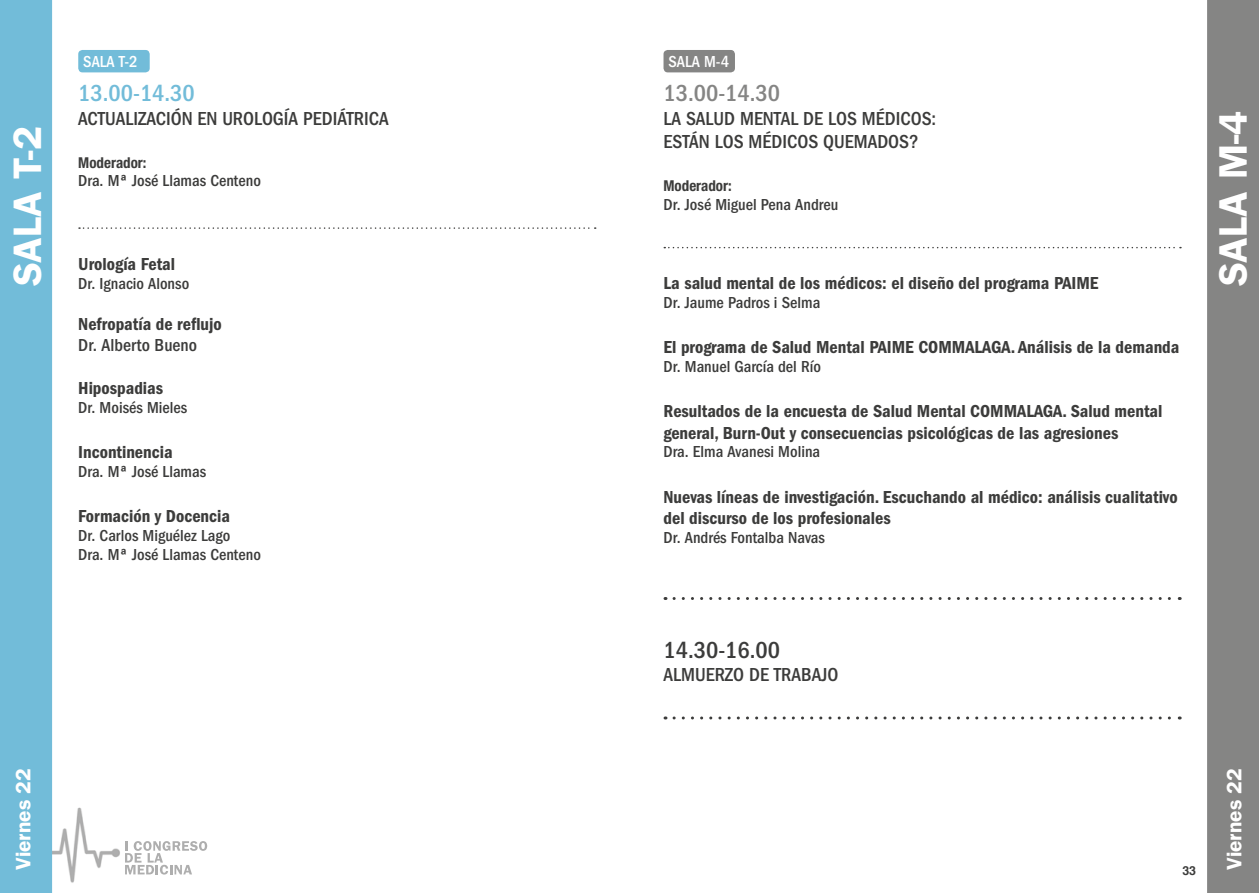
<style>
.page{position:relative;width:1259px;height:893px;background:#fff}
.page>*{position:absolute;margin:0;border:0;box-sizing:border-box;transform-origin:0 0}
.t1{font:600 39.9px "ITC Franklin Gothic Std";color:#fff}
.t2{font:500 condensed 24px "ITC Franklin Gothic Std";color:#72bcd9}
.t3{font:500 condensed 24px "ITC Franklin Gothic Std";color:#858584}
.t4{font:500 condensed 24px "ITC Franklin Gothic Std";color:#3c3c3b}
.t5{font:600 21px "ITC Franklin Gothic Std";color:#fff}
.t6{font:500 condensed 19.5px/23.4px "ITC Franklin Gothic Std";color:#3c3c3b}
.t7{font:18px/21.6px "ITC Franklin Gothic Std Dm Cd";color:#3c3c3b}
.t8{font:500 condensed 18px "ITC Franklin Gothic Std";color:#3c3c3b}
.t9{font:500 condensed 16.5px/18.9px "ITC Franklin Gothic Std";color:#3c3c3b}
.t10{font:500 condensed 16.5px "ITC Franklin Gothic Std";color:#fff}
.t11{font:700 condensed 15px "Helvetica Neue LT";color:#3c3c3b}
.t12{font:700 12.3px "Helvetica";color:#3c3c3b}
</style>
<div class="page">
<img style="left:52px;top:802px;width:68px;height:88px">
<svg style="left:125px;top:841px;width:82px;height:33px"></svg>
<div style="left:78px;top:50px;width:72px;height:22px;background:#72bcd9;border-radius:4px"></div>
<svg style="left:79px;top:227px;width:517px;height:2px"></svg>
<div style="left:663px;top:50px;width:72px;height:22px;background:#858584;border-radius:4px"></div>
<svg style="left:664px;top:247px;width:517px;height:1px"></svg>
<svg style="left:674px;top:597px;width:506px;height:3px"></svg>
<svg style="left:674px;top:716px;width:506px;height:3px"></svg>
<div style="left:1207px;top:0;width:52px;height:893px;background:#858584"></div>
<div style="left:0;top:0;width:52px;height:893px;background:#72bcd9"></div>
<h1 class="t1" style="left:4px;top:286px;width:162px;rotate:-90deg">SALA T-2</h1>
<p class="t10" style="left:83px;top:52px;width:56px">SALA T-2</p>
<h2 class="t2" style="left:78px;top:80px;width:118px">13.00-14.30</h2>
<p class="t6" style="left:78px;top:107px;width:312px">ACTUALIZACIÓN EN UROLOGÍA PEDIÁTRICA</p>
<p class="t11" style="left:78px;top:153px;width:70px">Moderador:</p>
<p class="t9" style="left:78px;top:172px;width:184px">Dra. Mª José Llamas Centeno</p>
<p class="t7" style="left:78px;top:253px;width:98px">Urología Fetal</p>
<p class="t9" style="left:78px;top:274px;width:112px">Dr. Ignacio Alonso</p>
<p class="t7" style="left:78px;top:313px;width:145px">Nefropatía de reflujo</p>
<p class="t8" style="left:78px;top:335px;width:120px">Dr. Alberto Bueno</p>
<p class="t7" style="left:78px;top:378px;width:86px">Hipospadias</p>
<p class="t9" style="left:78px;top:398px;width:110px">Dr. Moisés Mieles</p>
<p class="t7" style="left:78px;top:442px;width:96px">Incontinencia</p>
<p class="t9" style="left:78px;top:462px;width:129px">Dra. Mª José Llamas</p>
<p class="t7" style="left:78px;top:506px;width:153px">Formación y Docencia</p>
<p class="t9" style="left:78px;top:526px;width:184px">Dr. Carlos Miguélez Lago<br>Dra. Mª José Llamas Centeno</p>
<p class="t5" style="left:11px;top:870px;width:104px;rotate:-90deg">Viernes 22</p>
<p class="t10" style="left:668px;top:52px;width:62px">SALA M-4</p>
<h2 class="t3" style="left:663px;top:80px;width:118px">13.00-14.30</h2>
<p class="t6" style="left:663px;top:107px;width:274px">LA SALUD MENTAL DE LOS MÉDICOS:<br>ESTÁN LOS MÉDICOS QUEMADOS?</p>
<p class="t11" style="left:663px;top:176px;width:70px">Moderador:</p>
<p class="t9" style="left:663px;top:195px;width:176px">Dr. José Miguel Pena Andreu</p>
<p class="t7" style="left:663px;top:272px;width:436px">La salud mental de los médicos: el diseño del programa PAIME</p>
<p class="t9" style="left:663px;top:293px;width:158px">Dr. Jaume Padros i Selma</p>
<p class="t7" style="left:663px;top:336px;width:517px">El programa de Salud Mental PAIME COMMALAGA. Análisis de la demanda</p>
<p class="t9" style="left:663px;top:357px;width:159px">Dr. Manuel García del Río</p>
<p class="t7" style="left:663px;top:400px;width:500px">Resultados de la encuesta de Salud Mental COMMALAGA. Salud mental general, Burn-Out y consecuencias psicológicas de las agresiones</p>
<p class="t9" style="left:663px;top:443px;width:158px">Dra. Elma Avanesi Molina</p>
<p class="t7" style="left:663px;top:486px;width:516px">Nuevas líneas de investigación. Escuchando al médico: análisis cualitativo del discurso de los profesionales</p>
<p class="t9" style="left:663px;top:528px;width:163px">Dr. Andrés Fontalba Navas</p>
<h1 class="t1" style="left:1209px;top:286px;width:177px;rotate:-90deg">SALA M-4</h1>
<h2 class="t4" style="left:663px;top:636px;width:118px">14.30-16.00</h2>
<p class="t6" style="left:663px;top:663px;width:176px">ALMUERZO DE TRABAJO</p>
<p class="t12" style="left:1182px;top:862px;width:15px">33</p>
<p class="t5" style="left:1221px;top:870px;width:104px;rotate:-90deg">Viernes 22</p>
</div>
